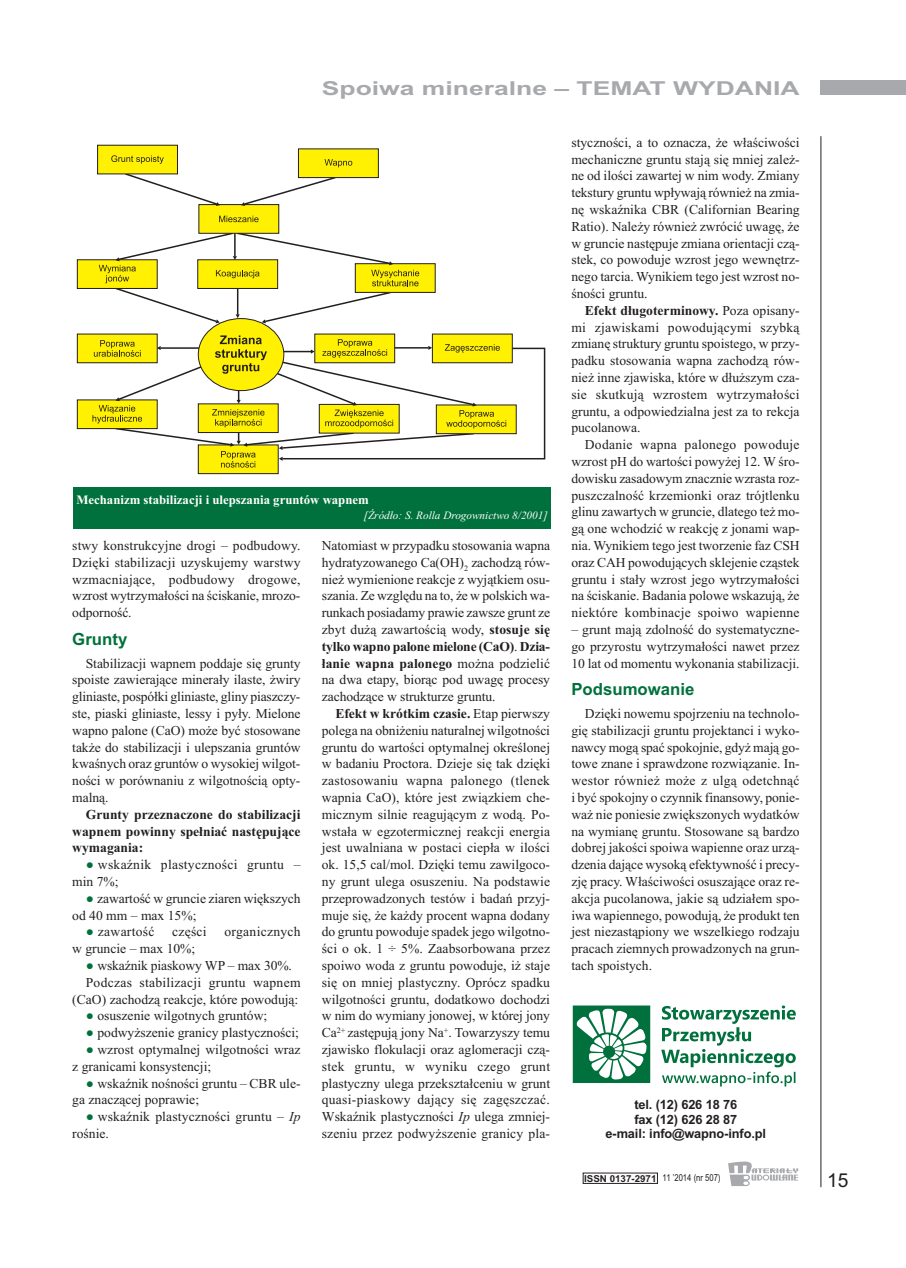
<style>
.page{position:relative;width:906px;height:1268px;background:#fff}
.page>*{position:absolute;margin:0;border:0;box-sizing:border-box;transform-origin:0 0}
.t1{font:700 19.2px "Arial";color:#a8a9ad;scale:1.38 1}
.t2{font:19.2px "Arial";color:#231f20}
.t3{font:700 16.8px "Arial";color:#00713c}
.t4{font:13.65px/16.8px "Times New Roman";color:#231f20;text-align:justify}
.t5{font:13.65px/16.8px "Times New Roman";letter-spacing:.02em;color:#231f20}
.t6{font:700 13.65px/16.8px "Times New Roman";color:#231f20;text-align:justify}
.t7{font:700 12.75px/14.4px "Arial";letter-spacing:-.01em;color:#231f20;text-align:center}
.t8{font:700 12.75px "Times New Roman";color:#fff}
.t9{font:italic 11.25px "Times New Roman";color:#fff}
.t10{font:9.6px "Arial";color:#231f20;scale:.8 1}
.s1{color:#00713c}
.s2{font-style:italic}
.s3{font-weight:700}
</style>
<div class="page">
<div style="left:821px;top:81px;width:85px;height:14px;background:#a8a9ad"></div>
<hr style="left:820px;top:136px;width:1px;height:1050px;background:#231f20">
<svg style="left:728px;top:1161px;width:70px;height:24px"></svg>
<div style="left:198px;top:445px;width:80px;height:28px;background:#fff101"></div>
<div style="left:198px;top:444px;width:81px;height:30px;border:1px solid #231f20"></div>
<div style="left:77px;top:334px;width:80px;height:28px;background:#fff101"></div>
<div style="left:77px;top:333px;width:81px;height:30px;border:1px solid #231f20"></div>
<div style="left:77px;top:400px;width:80px;height:28px;background:#fff101"></div>
<div style="left:77px;top:399px;width:81px;height:30px;border:1px solid #231f20"></div>
<div style="left:198px;top:318px;width:86px;height:72px;background:#fff101;border-radius:50%"></div>
<svg style="left:92px;top:335px;width:454px;height:132px"></svg>
<div style="left:77px;top:260px;width:80px;height:28px;background:#fff101"></div>
<div style="left:77px;top:259px;width:81px;height:30px;border:1px solid #231f20"></div>
<div style="left:355px;top:264px;width:80px;height:28px;background:#fff101"></div>
<div style="left:355px;top:263px;width:80px;height:30px;border:1px solid #231f20"></div>
<svg style="left:99px;top:231px;width:320px;height:92px"></svg>
<div style="left:199px;top:204px;width:80px;height:29px;background:#fff101"></div>
<div style="left:198px;top:204px;width:81px;height:30px;border:1px solid #231f20"></div>
<svg style="left:219px;top:216px;width:39px;height:6px"></svg>
<svg style="left:123px;top:174px;width:97px;height:32px"></svg>
<svg style="left:241px;top:178px;width:96px;height:28px"></svg>
<div style="left:98px;top:145px;width:79px;height:29px;background:#fff101"></div>
<div style="left:298px;top:149px;width:80px;height:28px;background:#fff101"></div>
<div style="left:298px;top:148px;width:81px;height:30px;border:1px solid #231f20"></div>
<svg style="left:111px;top:155px;width:53px;height:9px"></svg>
<svg style="left:324px;top:159px;width:28px;height:8px"></svg>
<div style="left:73px;top:487px;width:478px;height:42px;background:#00713c"></div>
<svg style="left:573px;top:1005px;width:223px;height:81px"></svg>
<h1 class="t1" style="left:322px;top:77px;width:348px">Spoiwa mineralne – TEMAT WYDANIA</h1>
<p class="t8" style="left:76px;top:492px;width:294px">Mechanizm stabilizacji i ulepszania gruntów wapnem</p>
<p class="t9" style="left:364px;top:508px;width:185px">[Źródło: S. Rolla Drogownictwo 8/2001]</p>
<p class="t4" style="left:72px;top:536px;width:230px">stwy konstrukcyjne drogi – podbudowy.<br>Dzięki stabilizacji uzyskujemy warstwy wzmacniające, podbudowy drogowe, wzrost wytrzymałości na ściskanie, mrozo&shy;odporność.</p>
<p class="t3" style="left:72px;top:629px;width:57px">Grunty</p>
<p class="t4" style="left:72px;top:654px;width:230px;text-indent:13px">Stabilizacji wapnem poddaje się grunty spoiste zawierające minerały ilaste, żwiry gliniaste, pospółki gliniaste, gliny piaszczy&shy;ste, piaski gliniaste, lessy i pyły. Mielone wapno palone (CaO) może być stosowane także do stabilizacji i ulepszania gruntów kwaśnych oraz gruntów o wysokiej wilgot&shy;ności w porównaniu z wilgotnością opty&shy;malną.</p>
<p class="t6" style="left:72px;top:805px;width:230px;text-indent:13px">Grunty przeznaczone do stabilizacji wapnem powinny spełniać następujące wymagania:</p>
<p class="t5" style="left:72px;top:855px;width:230px;text-indent:14px"><span class="s1">●</span> wskaźnik plastyczności gruntu – min 7%;</p>
<p class="t4" style="left:72px;top:889px;width:230px;text-indent:14px"><span class="s1">●</span> zawartość w gruncie ziaren większych od 40 mm – max 15%;</p>
<p class="t5" style="left:86px;top:923px;width:70px"><span class="s1">●</span> zawartość</p>
<p class="t4" style="left:172px;top:923px;width:36px">części</p>
<p class="t5" style="left:224px;top:923px;width:78px">organicznych</p>
<p class="t4" style="left:72px;top:939px;width:125px">w gruncie – max 10%;</p>
<p class="t4" style="left:86px;top:956px;width:208px"><span class="s1">●</span> wskaźnik piaskowy WP – max 30%.</p>
<p class="t5" style="left:86px;top:973px;width:216px">Podczas stabilizacji gruntu wapnem</p>
<p class="t4" style="left:72px;top:990px;width:228px">(CaO) zachodzą reakcje, które powodują:</p>
<p class="t4" style="left:86px;top:1006px;width:183px"><span class="s1">●</span> osuszenie wilgotnych gruntów;</p>
<p class="t4" style="left:86px;top:1023px;width:215px"><span class="s1">●</span> podwyższenie granicy plastyczności;</p>
<p class="t4" style="left:72px;top:1040px;width:230px;text-indent:13px"><span class="s1">●</span> wzrost optymalnej wilgotności wraz z granicami konsystencji;</p>
<p class="t4" style="left:72px;top:1074px;width:230px;text-indent:14px"><span class="s1">●</span> wskaźnik nośności gruntu – CBR ule&shy;ga znaczącej poprawie;</p>
<p class="t4" style="left:72px;top:1107px;width:230px;text-indent:14px"><span class="s1">●</span> wskaźnik plastyczności gruntu – <span class="s2">Ip </span>rośnie.</p>
<p class="t4" style="left:322px;top:536px;width:230px">Natomiast w przypadku stosowania wapna hydratyzowanego Ca(OH)<sub>2</sub> zachodzą rów&shy;nież wymienione reakcje z wyjątkiem osu&shy;szania. Ze względu na to, że w polskich wa&shy;runkach posiadamy prawie zawsze grunt ze zbyt dużą zawartością wody, <span class="s3">stosuje się tylko wapno palone mielone (CaO)</span>. <span class="s3">Dzia&shy;łanie wapna palonego</span> można podzielić na dwa etapy, biorąc pod uwagę procesy zachodzące w strukturze gruntu.</p>
<p class="t4" style="left:322px;top:704px;width:230px;text-indent:14px"><span class="s3">Efekt w krótkim czasie.</span> Etap pierwszy polega na obniżeniu naturalnej wilgotności gruntu do wartości optymalnej określonej w badaniu Proctora. Dzieje się tak dzięki zastosowaniu wapna palonego (tlenek wapnia CaO), które jest związkiem che&shy;micznym silnie reagującym z wodą. Po&shy;wstała w egzotermicznej reakcji energia jest uwalniana w postaci ciepła w ilości ok. 15,5 cal/mol. Dzięki temu zawilgoco&shy;ny grunt ulega osuszeniu. Na podstawie przeprowadzonych testów i badań przyj&shy;muje się, że każdy procent wapna dodany do gruntu powoduje spadek jego wilgotno&shy;ści o ok. 1 ÷ 5%. Zaabsorbowana przez spoiwo woda z gruntu powoduje, iż staje się on mniej plastyczny. Oprócz spadku wilgotności gruntu, dodatkowo dochodzi w nim do wymiany jonowej, w której jony Ca<sup>2+</sup> zastępują jony Na<sup>+</sup>. Towarzyszy temu zjawisko flokulacji oraz aglomeracji czą&shy;stek gruntu, w wyniku czego grunt plastyczny ulega przekształceniu w grunt quasi-piaskowy dający się zagęszczać.<br>Wskaźnik plastyczności <span class="s2">Ip</span> ulega zmniej&shy;szeniu przez podwyższenie granicy pla-</p>
<p class="t4" style="left:571px;top:134px;width:230px">styczności, a to oznacza, że właściwości mechaniczne gruntu stają się mniej zależ&shy;ne od ilości zawartej w nim wody. Zmiany tekstury gruntu wpływają również na zmia&shy;nę wskaźnika CBR (Californian Bearing Ratio). Należy również zwrócić uwagę, że w gruncie następuje zmiana orientacji czą&shy;stek, co powoduje wzrost jego wewnętrz&shy;nego tarcia. Wynikiem tego jest wzrost no&shy;śności gruntu.</p>
<p class="t4" style="left:571px;top:301px;width:230px;text-indent:13px"><span class="s3">Efekt długoterminowy.</span> Poza opisany&shy;mi zjawiskami powodującymi szybką zmianę struktury gruntu spoistego, w przy&shy;padku stosowania wapna zachodzą rów&shy;nież inne zjawiska, które w dłuższym cza&shy;sie skutkują wzrostem wytrzymałości gruntu, a odpowiedzialna jest za to rekcja pucolanowa.</p>
<p class="t4" style="left:571px;top:436px;width:230px;text-indent:14px">Dodanie wapna palonego powoduje wzrost pH do wartości powyżej 12. W śro&shy;dowisku zasadowym znacznie wzrasta roz&shy;puszczalność krzemionki oraz trójtlenku glinu zawartych w gruncie, dlatego też mo&shy;gą one wchodzić w reakcję z jonami wap&shy;nia. Wynikiem tego jest tworzenie faz CSH oraz CAH powodujących sklejenie cząstek gruntu i stały wzrost jego wytrzymałości na ściskanie. Badania polowe wskazują, że niektóre kombinacje spoiwo wapienne</p>
<p class="t4" style="left:571px;top:620px;width:230px">– grunt mają zdolność do systematyczne&shy;go przyrostu wytrzymałości nawet przez 10 lat od momentu wykonania stabilizacji.</p>
<p class="t3" style="left:571px;top:679px;width:125px">Podsumowanie</p>
<p class="t4" style="left:571px;top:704px;width:230px;text-indent:14px">Dzięki nowemu spojrzeniu na technolo&shy;gię stabilizacji gruntu projektanci i wyko&shy;nawcy mogą spać spokojnie, gdyż mają go&shy;towe znane i sprawdzone rozwiązanie. In&shy;westor również może z ulgą odetchnąć i być spokojny o czynnik finansowy, ponie&shy;waż nie poniesie zwiększonych wydatków na wymianę gruntu. Stosowane są bardzo dobrej jakości spoiwa wapienne oraz urzą&shy;dzenia dające wysoką efektywność i precy&shy;zję pracy. Właściwości osuszające oraz re&shy;akcja pucolanowa, jakie są udziałem spo&shy;iwa wapiennego, powodują, że produkt ten jest niezastąpiony we wszelkiego rodzaju pracach ziemnych prowadzonych na grun&shy;tach spoistych.</p>
<p class="t7" style="left:605px;top:1097px;width:162px">tel. (12) 626 18 76<br>fax (12) 626 28 87<br>e-mail: info@wapno-info.pl</p>
<p class="t10" style="left:584px;top:1171px;width:172px"><span class="s3">ISSN 0137-2971</span> 11 ’2014 (nr 507)</p>
<h1 class="t2" style="left:827px;top:1168px;width:23px">15</h1>
</div>
